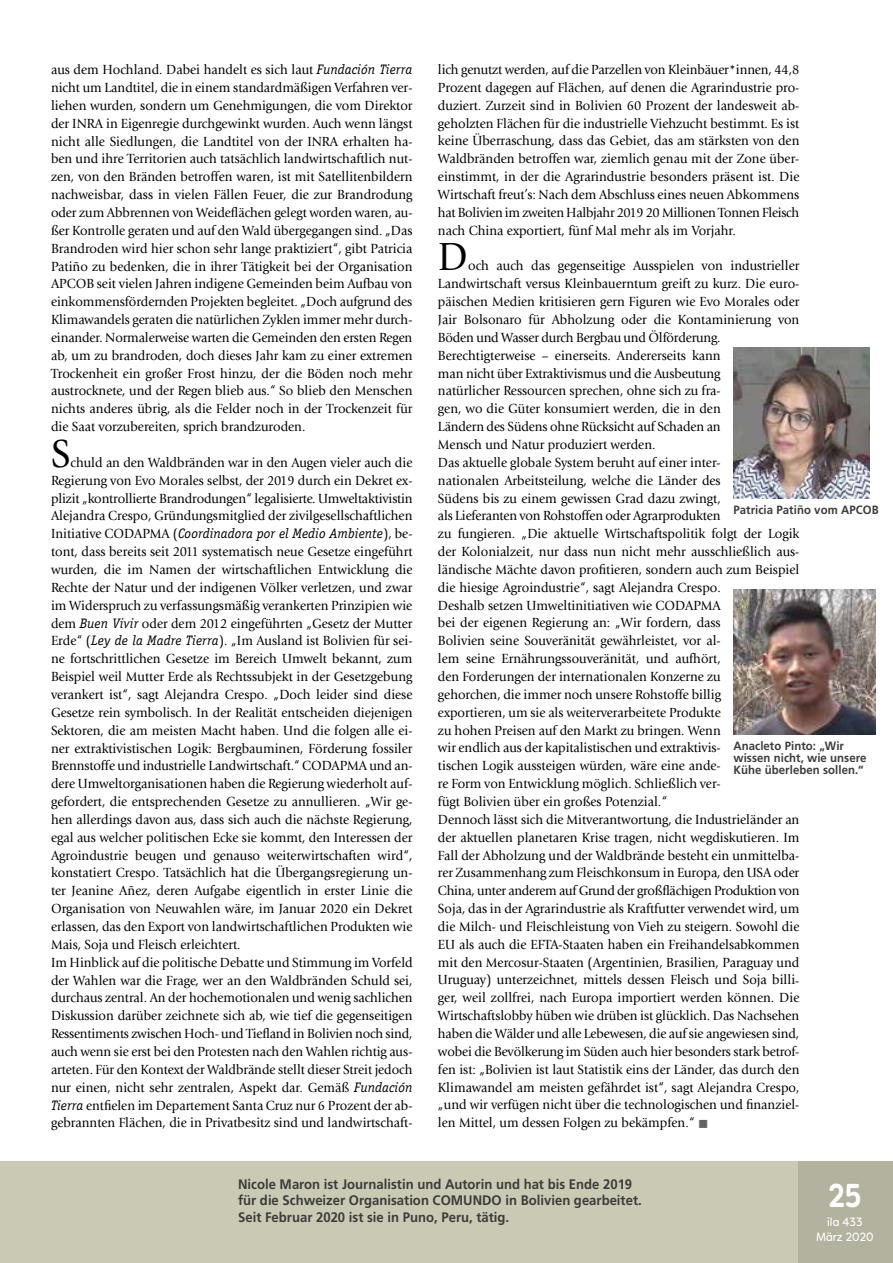
<style>
.page{position:relative;width:893px;height:1263px;background:#fff}
.page>*{position:absolute;margin:0;border:0;box-sizing:border-box;transform-origin:0 0}
.t1{font:40.8px "Giovanni";color:#000;scale:.95 1}
.t2{font:700 33px "Filson Soft";color:#fff;scale:.8 1}
.t3{font:13.8px/17.9px "Giovanni";color:#000;text-align:justify;scale:.95 1}
.t4{font:700 13.8px/16.5px "Frutiger";color:#3c3c3b;scale:.95 1}
.t5{font:italic 13.8px "Officina Serif";letter-spacing:.005em;color:#000}
.t6{font:700 12px/12px "Frutiger";letter-spacing:.005em;color:#3c3c3b;scale:.95 1}
.t7{font:12px/15px "Filson Soft";letter-spacing:.005em;color:#fff;text-align:center;scale:.88 1}
.s1{font-family:"Officina Serif";font-style:italic}
.s2{font-family:"Giovanni";font-style:normal}
.s3{color:#646363}
</style>
<div class="page">
<div style="left:0;top:1161px;width:893px;height:102px;background:#cacab4"></div>
<div style="left:798px;top:1161px;width:95px;height:102px;background:#b3b29e"></div>
<img style="left:733px;top:590px;width:142px;height:145px">
<img style="left:733px;top:348px;width:136px;height:150px">
<p class="t3" style="left:51px;top:61px;width:382px">aus dem Hochland. Dabei handelt es sich laut <span class="s1">Fundación Tierra </span>nicht um Landtitel, die in einem standardmäßigen Verfahren ver&shy;liehen wurden, sondern um Genehmigungen, die vom Direktor der INRA in Eigenregie durchgewinkt wurden. Auch wenn längst nicht alle Siedlungen, die Landtitel von der INRA erhalten ha&shy;ben und ihre Territorien auch tatsächlich landwirtschaftlich nut&shy;zen, von den Bränden betroffen waren, ist mit Satellitenbildern nachweisbar, dass in vielen Fällen Feuer, die zur Brandrodung oder zum Abbrennen von Weideflächen gelegt worden waren, au&shy;ßer Kontrolle geraten und auf den Wald übergegangen sind. „Das Brandroden wird hier schon sehr lange praktiziert“, gibt Patricia Patiño zu bedenken, die in ihrer Tätigkeit bei der Organisation APCOB seit vielen Jahren indigene Gemeinden beim Aufbau von einkommensfördernden Projekten begleitet. „Doch aufgrund des Klimawandels geraten die natürlichen Zyklen immer mehr durch&shy;einander. Normalerweise warten die Gemeinden den ersten Regen ab, um zu brandroden, doch dieses Jahr kam zu einer extremen Trockenheit ein großer Frost hinzu, der die Böden noch mehr austrocknete, und der Regen blieb aus.“ So blieb den Menschen nichts anderes übrig, als die Felder noch in der Trockenzeit für die Saat vorzubereiten, sprich brandzuroden.</p>
<h1 class="t1" style="left:51px;top:431px;width:22px">S</h1>
<p class="t3" style="left:51px;top:454px;width:382px;text-indent:19px">chuld an den Waldbränden war in den Augen vieler auch die Regierung von Evo Morales selbst, der 2019 durch ein Dekret ex&shy;plizit „kontrollierte Brandrodungen“ legalisierte. Umweltaktivistin Alejandra Crespo, Gründungsmitglied der zivilgesellschaftlichen</p>
<p class="t5" style="left:51px;top:526px;width:363px"><span class="s2">Initiative CODAPMA (</span>Coordinadora por el Medio Ambiente<span class="s2">), be-</span></p>
<p class="t3" style="left:51px;top:543px;width:382px;text-align:left">tont, dass bereits seit 2011 systematisch neue Gesetze eingeführt wurden, die im Namen der wirtschaftlichen Entwicklung die Rechte der Natur und der indigenen Völker verletzen, und zwar im Widerspruch zu verfassungsmäßig verankerten Prinzipien wie dem <span class="s1">Buen Vivir</span> oder dem 2012 eingeführten „Gesetz der Mutter Erde“ (<span class="s1">Ley de la Madre Tierra</span>). „Im Ausland ist Bolivien für sei&shy;ne fortschrittlichen Gesetze im Bereich Umwelt bekannt, zum Beispiel weil Mutter Erde als Rechtssubjekt in der Gesetzgebung verankert ist“, sagt Alejandra Crespo. „Doch leider sind diese Gesetze rein symbolisch. In der Realität entscheiden diejenigen Sektoren, die am meisten Macht haben. Und die folgen alle ei&shy;ner extraktivistischen Logik: Bergbauminen, Förderung fossiler Brennstoffe und industrielle Landwirtschaft.“ CODAPMA und an&shy;dere Umweltorganisationen haben die Regierung wiederholt auf&shy;gefordert, die entsprechenden Gesetze zu annullieren. „Wir ge&shy;hen allerdings davon aus, dass sich auch die nächste Regierung, egal aus welcher politischen Ecke sie kommt, den Interessen der Agroindustrie beugen und genauso weiterwirtschaften wird“, konstatiert Crespo. Tatsächlich hat die Übergangsregierung un&shy;ter Jeanine Añez, deren Aufgabe eigentlich in erster Linie die Organisation von Neuwahlen wäre, im Januar 2020 ein Dekret erlassen, das den Export von landwirtschaftlichen Produkten wie Mais, Soja und Fleisch erleichtert.<br>Im Hinblick auf die politische Debatte und Stimmung im Vorfeld der Wahlen war die Frage, wer an den Waldbränden Schuld sei, durchaus zentral. An der hochemotionalen und wenig sachlichen Diskussion darüber zeichnete sich ab, wie tief die gegenseitigen Ressentiments zwischen Hoch- und Tiefland in Bolivien noch sind, auch wenn sie erst bei den Protesten nach den Wahlen richtig aus&shy;arteten. Für den Kontext der Waldbrände stellt dieser Streit jedoch nur einen, nicht sehr zentralen, Aspekt dar. Gemäß <span class="s1">Fundación Tierra</span> entfielen im Departement Santa Cruz nur 6 Prozent der ab&shy;gebrannten Flächen, die in Privatbesitz sind und landwirtschaft-</p>
<p class="t3" style="left:438px;top:61px;width:382px">lich genutzt werden, auf die Parzellen von Kleinbäuer*innen, 44,8<br>Prozent dagegen auf Flächen, auf denen die Agrarindustrie pro&shy;duziert. Zurzeit sind in Bolivien 60 Prozent der landesweit ab&shy;geholzten Flächen für die industrielle Viehzucht bestimmt. Es ist keine Überraschung, dass das Gebiet, das am stärksten von den Waldbränden betroffen war, ziemlich genau mit der Zone über&shy;einstimmt, in der die Agrarindustrie besonders präsent ist. Die Wirtschaft freut’s: Nach dem Abschluss eines neuen Abkommens hat Bolivien im zweiten Halbjahr 2019 20 Millionen Tonnen Fleisch nach China exportiert, fünf Mal mehr als im Vorjahr.</p>
<h1 class="t1" style="left:438px;top:234px;width:33px">D</h1>
<p class="t3" style="left:438px;top:257px;width:382px;text-align:left;text-indent:30px">och auch das gegenseitige Ausspielen von industrieller Landwirtschaft versus Kleinbauerntum greift zu kurz. Die euro&shy;päischen Medien kritisieren gern Figuren wie Evo Morales oder Jair Bolsonaro für Abholzung oder die Kontaminierung von Böden und Wasser durch Bergbau und Ölförderung.<br>Berechtigterweise – einerseits. Andererseits kann<br>man nicht über Extraktivismus und die Ausbeutung<br>natürlicher Ressourcen sprechen, ohne sich zu fra-<br>gen, wo die Güter konsumiert werden, die in den<br>Ländern des Südens ohne Rücksicht auf Schaden an<br>Mensch und Natur produziert werden.<br>Das aktuelle globale System beruht auf einer inter-<br>nationalen Arbeitsteilung, welche die Länder des<br>Südens bis zu einem gewissen Grad dazu zwingt,<br>als Lieferanten von Rohstoffen oder Agrarprodukten<br>zu fungieren. „Die aktuelle Wirtschaftspolitik folgt der Logik der Kolonialzeit, nur dass nun nicht mehr ausschließlich aus&shy;ländische Mächte davon profitieren, sondern auch zum Beispiel die hiesige Agroindustrie“, sagt Alejandra Crespo.<br>Deshalb setzen Umweltinitiativen wie CODAPMA<br>bei der eigenen Regierung an: „Wir fordern, dass<br>Bolivien seine Souveränität gewährleistet, vor al-<br>lem seine Ernährungssouveränität, und aufhört,<br>den Forderungen der internationalen Konzerne zu<br>gehorchen, die immer noch unsere Rohstoffe billig<br>exportieren, um sie als weiterverarbeitete Produkte<br>zu hohen Preisen auf den Markt zu bringen. Wenn<br>wir endlich aus der kapitalistischen und extraktivis-<br>tischen Logik aussteigen würden, wäre eine ande-<br>re Form von Entwicklung möglich. Schließlich ver-<br>fügt Bolivien über ein großes Potenzial.“<br>Dennoch lässt sich die Mitverantwortung, die Industrieländer an der aktuellen planetaren Krise tragen, nicht wegdiskutieren. Im Fall der Abholzung und der Waldbrände besteht ein unmittelba&shy;rer Zusammenhang zum Fleischkonsum in Europa, den USA oder China, unter anderem auf Grund der großflächigen Produktion von Soja, das in der Agrarindustrie als Kraftfutter verwendet wird, um die Milch- und Fleischleistung von Vieh zu steigern. Sowohl die EU als auch die EFTA-Staaten haben ein Freihandelsabkommen mit den Mercosur-Staaten (Argentinien, Brasilien, Paraguay und Uruguay) unterzeichnet, mittels dessen Fleisch und Soja billi&shy;ger, weil zollfrei, nach Europa importiert werden können. Die Wirtschaftslobby hüben wie drüben ist glücklich. Das Nachsehen haben die Wälder und alle Lebewesen, die auf sie angewiesen sind, wobei die Bevölkerung im Süden auch hier besonders stark betrof&shy;fen ist: „Bolivien ist laut Statistik eins der Länder, das durch den Klimawandel am meisten gefährdet ist“, sagt Alejandra Crespo, „und wir verfügen nicht über die technologischen und finanziel&shy;len Mittel, um dessen Folgen zu bekämpfen.“ <span class="s3">■</span></p>
<p class="t6" style="left:733px;top:503px;width:154px">Patricia Patiño vom APCOB</p>
<p class="t6" style="left:733px;top:740px;width:141px">Anacleto Pinto: „Wir wissen nicht, wie unsere<br>Kühe überleben sollen.“</p>
<p class="t4" style="left:238px;top:1175px;width:426px">Nicole Maron ist Journalistin und Autorin und hat bis Ende 2019 für die Schweizer Organisation COMUNDO in Bolivien gearbeitet.<br>Seit Februar 2020 ist sie in Puno, Peru, tätig.</p>
<h2 class="t2" style="left:828px;top:1174px;width:43px">25</h2>
<p class="t7" style="left:816px;top:1215px;width:67px">ila 433<br>März 2020</p>
</div>
